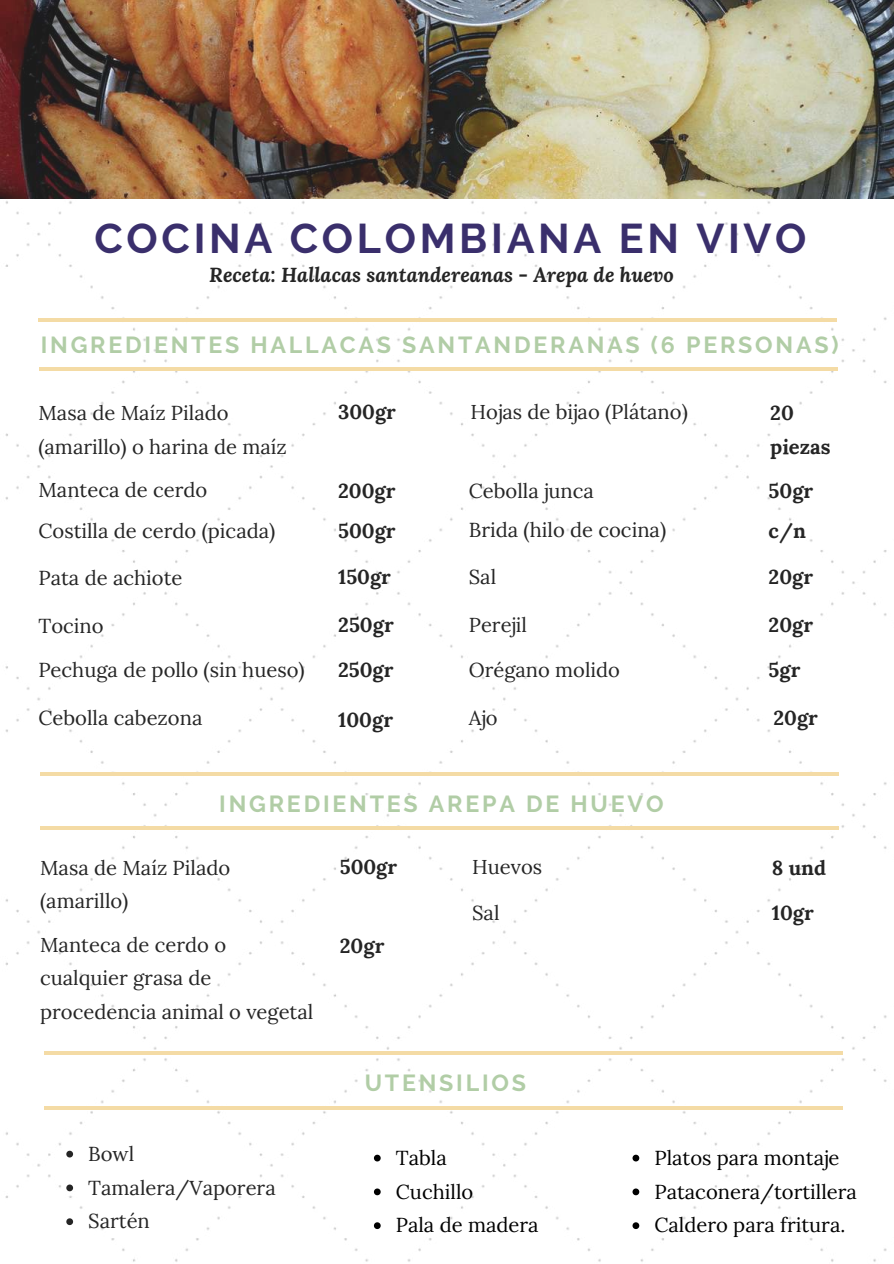
<style>
.page{position:relative;width:894px;height:1264px;background:#fff}
.page>*{position:absolute;margin:0;border:0;box-sizing:border-box;transform-origin:0 0}
.t1{font:700 41.4px "Raleway";letter-spacing:.09em;color:#3a2f6c}
.t2{font:700 23.25px "Raleway";letter-spacing:.12em;color:#b1cda6}
.t3{font:20.25px/33.8px "Lora";color:#252525}
.t4{font:20.25px/33.8px "Lora";color:#000}
.t5{font:700 20.25px/33.8px "Lora";color:#252525}
.t6{font:italic 700 20.25px "Lora";color:#252525}
.t7{font:700 20.1px "Lora";color:#252525}
.t8{font:20.1px "Lora";color:#252525}
</style>
<div class="page">
<img style="left:0;top:198px;width:893px;height:1064px">
<img style="left:0;top:0;width:893px;height:198px">
<hr style="left:38px;top:318px;width:799px;height:3px;background:#f4dba5">
<hr style="left:38px;top:368px;width:799px;height:3px;background:#f4dba5">
<hr style="left:40px;top:826px;width:798px;height:4px;background:#f4dba5">
<hr style="left:40px;top:772px;width:798px;height:3px;background:#f4dba5">
<svg style="left:44px;top:1105px;width:798px;height:4px;fill:#f4dba5"></svg>
<hr style="left:44px;top:1051px;width:798px;height:3px;background:#f4dba5">
<svg style="left:66px;top:1150px;width:7px;height:7px"></svg>
<svg style="left:66px;top:1184px;width:7px;height:7px"></svg>
<svg style="left:66px;top:1218px;width:7px;height:6px"></svg>
<svg style="left:374px;top:1154px;width:6px;height:7px"></svg>
<svg style="left:374px;top:1188px;width:6px;height:7px"></svg>
<svg style="left:374px;top:1222px;width:6px;height:6px"></svg>
<svg style="left:632px;top:1154px;width:7px;height:7px"></svg>
<svg style="left:632px;top:1188px;width:7px;height:7px"></svg>
<svg style="left:632px;top:1222px;width:7px;height:6px"></svg>
<h1 class="t1" style="left:94px;top:213px;width:713px">COCINA COLOMBIANA EN VIVO</h1>
<p class="t6" style="left:209px;top:261px;width:466px">Receta: Hallacas santandereanas - Arepa de huevo</p>
<p class="t2" style="left:41px;top:331px;width:799px">INGREDIENTES HALLACAS SANTANDERANAS (6 PERSONAS)</p>
<p class="t3" style="left:38px;top:395px;width:192px">Masa de Maíz Pilado</p>
<p class="t7" style="left:338px;top:399px;width:59px">300gr</p>
<p class="t3" style="left:38px;top:425px;width:250px;line-height:43px">(amarillo) o harina de maíz<br>Manteca de cerdo</p>
<p class="t5" style="left:338px;top:473px;width:59px">200gr</p>
<p class="t3" style="left:470px;top:395px;width:219px">Hojas de bijao (Plátano)</p>
<p class="t5" style="left:770px;top:396px;width:62px">20 piezas</p>
<p class="t3" style="left:468px;top:473px;width:127px">Cebolla junca</p>
<p class="t5" style="left:768px;top:473px;width:46px">50gr</p>
<p class="t3" style="left:38px;top:514px;width:238px">Costilla de cerdo (picada)</p>
<p class="t5" style="left:338px;top:514px;width:59px">500gr</p>
<p class="t3" style="left:38px;top:560px;width:145px">Pata de achiote</p>
<p class="t7" style="left:338px;top:564px;width:54px">150gr</p>
<p class="t3" style="left:38px;top:608px;width:67px">Tocino</p>
<p class="t5" style="left:338px;top:607px;width:57px">250gr</p>
<p class="t3" style="left:38px;top:652px;width:268px">Pechuga de pollo (sin hueso)</p>
<p class="t5" style="left:338px;top:652px;width:57px">250gr</p>
<p class="t3" style="left:468px;top:513px;width:199px">Brida (hilo de cocina)</p>
<p class="t5" style="left:768px;top:514px;width:39px">c/n</p>
<p class="t3" style="left:468px;top:559px;width:29px">Sal</p>
<p class="t7" style="left:768px;top:564px;width:46px">20gr</p>
<p class="t8" style="left:468px;top:611px;width:60px">Perejil</p>
<p class="t8" style="left:468px;top:656px;width:152px">Orégano molido</p>
<p class="t7" style="left:768px;top:611px;width:46px">20gr</p>
<p class="t7" style="left:768px;top:656px;width:33px">5gr</p>
<p class="t3" style="left:38px;top:701px;width:165px">Cebolla cabezona</p>
<p class="t5" style="left:338px;top:702px;width:56px">100gr</p>
<p class="t8" style="left:468px;top:705px;width:30px">Ajo</p>
<p class="t7" style="left:773px;top:705px;width:46px">20gr</p>
<p class="t2" style="left:219px;top:789px;width:445px">INGREDIENTES AREPA DE HUEVO</p>
<p class="t3" style="left:40px;top:850px;width:192px">Masa de Maíz Pilado</p>
<p class="t7" style="left:340px;top:853px;width:59px">500gr</p>
<p class="t3" style="left:40px;top:879px;width:187px;line-height:43px">(amarillo)<br>Manteca de cerdo o</p>
<p class="t3" style="left:40px;top:961px;width:275px">cualquier grasa de procedencia animal o vegetal</p>
<p class="t5" style="left:340px;top:928px;width:46px">20gr</p>
<p class="t3" style="left:472px;top:849px;width:72px">Huevos</p>
<p class="t5" style="left:771px;top:850px;width:56px">8 und</p>
<p class="t3" style="left:472px;top:895px;width:29px">Sal</p>
<p class="t5" style="left:771px;top:895px;width:43px">10gr</p>
<p class="t3" style="left:88px;top:1136px;width:189px">Bowl<br>Tamalera/Vaporera<br>Sartén</p>
<p class="t2" style="left:364px;top:1068px;width:163px">UTENSILIOS</p>
<p class="t4" style="left:396px;top:1140px;width:144px">Tabla<br>Cuchillo<br>Pala de madera</p>
<p class="t4" style="left:654px;top:1140px;width:204px">Platos para montaje<br>Pataconera/tortillera<br>Caldero para fritura.</p>
</div>
